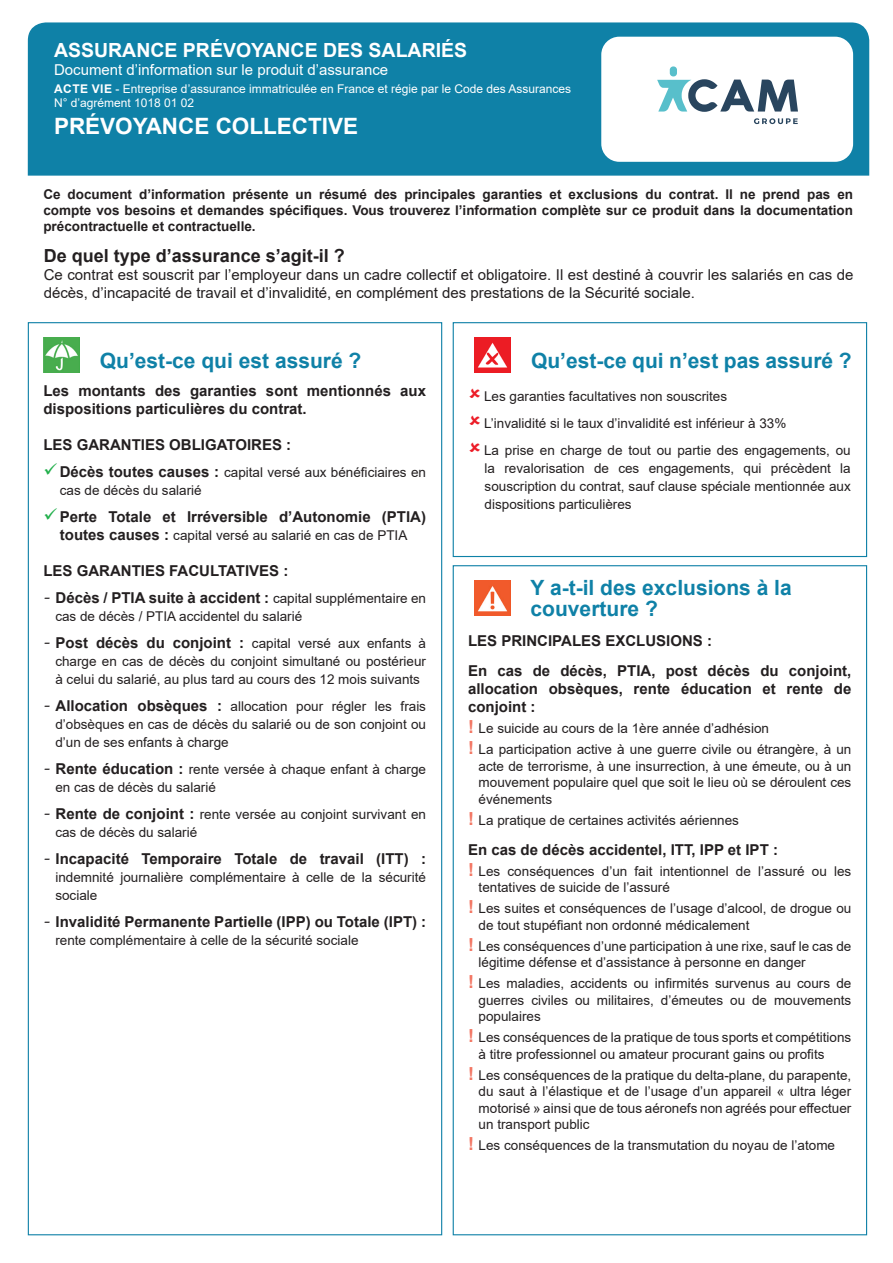
<style>
.page{position:relative;width:893px;height:1263px;background:#fff}
.page>*{position:absolute;margin:0;border:0;box-sizing:border-box;transform-origin:0 0}
.t1{font:700 22.5px "Arial";color:#fff}
.t2{font:700 21px/21px "Arial";color:#0f81a7}
.t3{font:700 19.5px "Arial";color:#fff}
.t4{font:700 18px "Arial";color:#231f20}
.t5{font:700 15px/18px "Arial";color:#231f20}
.t6{font:15px/18px "Arial";color:#231f20}
.t7{font:15px "Arial";color:#fff}
.t8{font:13.5px/16.5px "Arial";color:#231f20}
.t9{font:700 13.5px/16.2px "Arial";color:#231f20;text-align:justify}
.t10{font:12px "Arial";color:#fff}
.s1{font-weight:700}
.s2{color:#21af4b}
.s3{font-weight:700;font-size:15px}
.s4{font-family:"Minion Pro";font-weight:400;font-size:21px}
.s5{font-weight:400;font-size:13.5px}
.s6{font-family:"Minion Pro";font-size:21px}
.s7{font-weight:700;font-size:18px;color:#f37764}
</style>
<div class="page">
<div style="left:28px;top:22px;width:841px;height:154px;background:#0f81a7"></div>
<div style="left:453px;top:322px;width:414px;height:235px;border:1px solid #0f81a7"></div>
<div style="left:601px;top:37px;width:252px;height:125px;background:#fff;border-radius:18px"></div>
<img style="left:44px;top:337px;width:35px;height:36px">
<img style="left:475px;top:337px;width:35px;height:36px">
<img style="left:474px;top:580px;width:36px;height:36px">
<svg style="left:754px;top:118px;width:44px;height:6px"></svg>
<svg style="left:657px;top:66px;width:141px;height:46px"></svg>
<p class="t3" style="left:54px;top:36px;width:415px">ASSURANCE PRÉVOYANCE DES SALARIÉS</p>
<p class="t7" style="left:54px;top:59px;width:336px">Document d’information sur le produit d’assurance</p>
<p class="t10" style="left:54px;top:80px;width:518px"><span class="s1">ACTE VIE</span> - Entreprise d’assurance immatriculée en France et régie par le Code des Assurances</p>
<p class="t10" style="left:54px;top:94px;width:142px">N° d’agrément 1018 01 02</p>
<p class="t1" style="left:54px;top:110px;width:306px">PRÉVOYANCE COLLECTIVE</p>
<p class="t9" style="left:43px;top:186px;width:811px">Ce document d’information présente un résumé des principales garanties et exclusions du contrat. Il ne prend pas en compte vos besoins et demandes spécifiques. Vous trouverez l’information complète sur ce produit dans la documentation précontractuelle et contractuelle.</p>
<p class="t4" style="left:44px;top:243px;width:303px">De quel type d’assurance s’agit-il ?</p>
<p class="t6" style="left:44px;top:266px;width:811px">Ce contrat est souscrit par l’employeur dans un cadre collectif et obligatoire. Il est destiné à couvrir les salariés en cas de décès, d’incapacité de travail et d’invalidité, en complément des prestations de la Sécurité sociale.</p>
<p class="t2" style="left:100px;top:351px;width:263px">Qu’est-ce qui est assuré ?</p>
<p class="t5" style="left:43px;top:382px;width:384px">Les montants des garanties sont mentionnés aux dispositions particulières du contrat.</p>
<p class="t5" style="left:43px;top:436px;width:249px">LES GARANTIES OBLIGATOIRES :</p>
<p class="t8" style="left:60px;top:463px;width:368px;line-height:18px;text-indent:-16px"><span class="s2">✓</span><span class="s3">Décès toutes causes :</span> capital versé aux bénéficiaires en cas de décès du salarié</p>
<p class="t5" style="left:43px;top:508px;width:384px"><span class="s2">✓</span>Perte Totale et Irréversible d’Autonomie (PTIA)</p>
<p class="t8" style="left:60px;top:527px;width:349px"><span class="s3">toutes causes :</span> capital versé au salarié en cas de PTIA</p>
<p class="t5" style="left:43px;top:562px;width:247px">LES GARANTIES FACULTATIVES :</p>
<p class="t5" style="left:43px;top:589px;width:384px"><span class="s4">-</span> Décès / PTIA suite à accident : <span class="s5">capital supplémentaire en</span></p>
<p class="t8" style="left:55px;top:608px;width:248px">cas de décès / PTIA accidentel du salarié</p>
<p class="t8" style="left:55px;top:634px;width:372px;line-height:18px;text-align:justify;text-indent:-12px"><span class="s6">-</span> <span class="s3">Post décès du conjoint :</span> capital versé aux enfants à charge en cas de décès du conjoint simultané ou postérieur à celui du salarié, au plus tard au cours des 12 mois suivants</p>
<p class="t8" style="left:55px;top:697px;width:372px;line-height:18px;text-align:justify;text-indent:-12px"><span class="s6">-</span> <span class="s3">Allocation obsèques :</span> allocation pour régler les frais d’obsèques en cas de décès du salarié ou de son conjoint ou d’un de ses enfants à charge</p>
<p class="t8" style="left:55px;top:760px;width:372px;line-height:18px;text-indent:-12px"><span class="s6">-</span> <span class="s3">Rente éducation :</span> rente versée à chaque enfant à charge en cas de décès du salarié</p>
<p class="t8" style="left:55px;top:805px;width:372px;line-height:18px;text-indent:-12px"><span class="s6">-</span> <span class="s3">Rente de conjoint :</span> rente versée au conjoint survivant en cas de décès du salarié</p>
<p class="t5" style="left:43px;top:850px;width:384px"><span class="s4">-</span> Incapacité Temporaire Totale de travail (ITT) :</p>
<p class="t8" style="left:55px;top:868px;width:372px;line-height:18px">indemnité journalière complémentaire à celle de la sécurité sociale</p>
<p class="t5" style="left:43px;top:913px;width:384px"><span class="s4">-</span> Invalidité Permanente Partielle (IPP) ou Totale (IPT) :</p>
<p class="t8" style="left:55px;top:932px;width:305px">rente complémentaire à celle de la sécurité sociale</p>
<p class="t2" style="left:531px;top:351px;width:322px">Qu’est-ce qui n’est pas assuré ?</p>
<p class="t8" style="left:484px;top:388px;width:245px">Les garanties facultatives non souscrites</p>
<p class="t8" style="left:484px;top:415px;width:304px">L’invalidité si le taux d’invalidité est inférieur à 33%</p>
<p class="t8" style="left:484px;top:441px;width:368px;line-height:18px;text-align:justify">La prise en charge de tout ou partie des engagements, ou la revalorisation de ces engagements, qui précèdent la souscription du contrat, sauf clause spéciale mentionnée aux dispositions particulières</p>
<p class="t2" style="left:531px;top:578px;width:263px">Y a-t-il des exclusions à la couverture ?</p>
<p class="t5" style="left:468px;top:632px;width:245px">LES PRINCIPALES EXCLUSIONS :</p>
<p class="t5" style="left:468px;top:662px;width:385px;text-align:justify">En cas de décès, PTIA, post décès du conjoint, allocation obsèques, rente éducation et rente de conjoint :</p>
<p class="t8" style="left:468px;top:720px;width:302px"><span class="s7">!</span> Le suicide au cours de la 1ère année d’adhésion</p>
<p class="t8" style="left:479px;top:741px;width:374px;text-align:justify;text-indent:-10px"><span class="s7">!</span> La participation active à une guerre civile ou étrangère, à un acte de terrorisme, à une insurrection, à une émeute, ou à un mouvement populaire quel que soit le lieu où se déroulent ces événements</p>
<p class="t8" style="left:468px;top:812px;width:272px"><span class="s7">!</span> La pratique de certaines activités aériennes</p>
<p class="t5" style="left:468px;top:841px;width:311px">En cas de décès accidentel, ITT, IPP et IPT :</p>
<p class="t8" style="left:479px;top:863px;width:374px;text-indent:-10px"><span class="s7">!</span> Les conséquences d’un fait intentionnel de l’assuré ou les tentatives de suicide de l’assuré</p>
<p class="t8" style="left:479px;top:900px;width:374px;text-indent:-10px"><span class="s7">!</span> Les suites et conséquences de l’usage d’alcool, de drogue ou de tout stupéfiant non ordonné médicalement</p>
<p class="t8" style="left:479px;top:938px;width:374px;text-indent:-10px"><span class="s7">!</span> Les conséquences d’une participation à une rixe, sauf le cas de légitime défense et d’assistance à personne en danger</p>
<p class="t8" style="left:479px;top:975px;width:374px;text-align:justify;text-indent:-10px"><span class="s7">!</span> Les maladies, accidents ou infirmités survenus au cours de guerres civiles ou militaires, d’émeutes ou de mouvements populaires</p>
<p class="t8" style="left:479px;top:1029px;width:374px;text-indent:-10px"><span class="s7">!</span> Les conséquences de la pratique de tous sports et compétitions à titre professionnel ou amateur procurant gains ou profits</p>
<p class="t8" style="left:479px;top:1067px;width:374px;text-align:justify;text-indent:-10px"><span class="s7">!</span> Les conséquences de la pratique du delta-plane, du parapente, du saut à l’élastique et de l’usage d’un appareil « ultra léger motorisé » ainsi que de tous aéronefs non agréés pour effectuer un transport public</p>
<p class="t8" style="left:468px;top:1137px;width:368px"><span class="s7">!</span> Les conséquences de la transmutation du noyau de l’atome</p>
</div>
